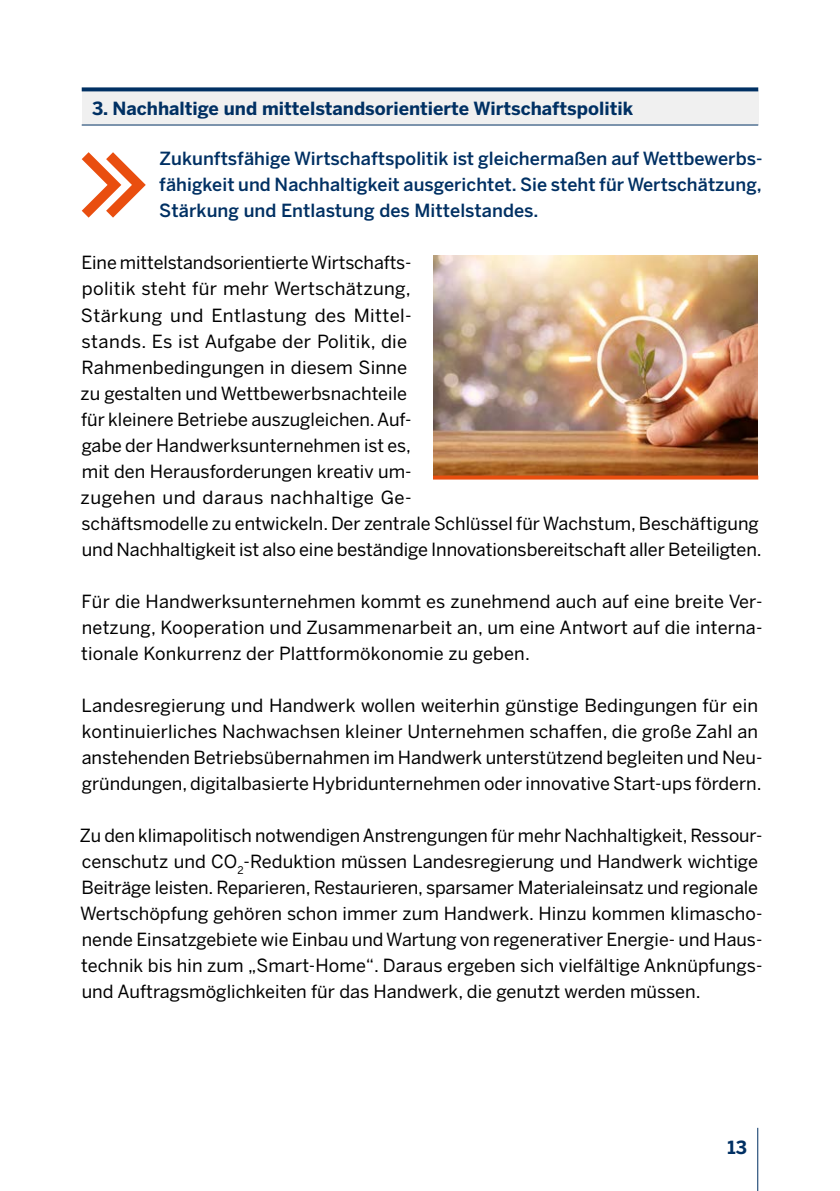
<style>
.page{position:relative;width:840px;height:1191px;background:#fff}
.page>*{position:absolute;margin:0;border:0;box-sizing:border-box;transform-origin:0 0}
.t1{font:18px/26px "Benton Sans";color:#000}
.t2{font:500 18px/26px "Benton Sans";letter-spacing:.005em;color:#003063;text-align:justify}
.t3{font:700 18px "Benton Sans";color:#003063}
</style>
<div class="page">
<hr style="left:756px;top:1127px;width:1px;height:64px;background:#003063">
<div style="left:82px;top:90px;width:675px;height:34px;background:#f0f0f0"></div>
<hr style="left:82px;top:124px;width:675px;height:1px;background:#003063">
<svg style="left:82px;top:87px;width:675px;height:4px;background:#1a4573"></svg>
<svg style="left:82px;top:152px;width:64px;height:66px"></svg>
<img style="left:433px;top:255px;width:323px;height:220px">
<svg style="left:433px;top:475px;width:324px;height:4px"></svg>
<p class="t3" style="left:92px;top:98px;width:542px">3. Nachhaltige und mittelstandsorientierte Wirtschaftspolitik</p>
<p class="t2" style="left:159px;top:146px;width:604px">Zukunftsfähige Wirtschaftspolitik ist gleichermaßen auf Wettbewerbs&shy;fähigkeit und Nachhaltigkeit ausgerichtet. Sie steht für Wertschätzung, Stärkung und Entlastung des Mittelstandes.</p>
<p class="t1" style="left:81px;top:250px;width:682px">Eine mittelstandsorientierte Wirtschafts-<br>politik steht für mehr Wertschätzung,<br>Stärkung und Entlastung des Mittel-<br>stands. Es ist Aufgabe der Politik, die<br>Rahmenbedingungen in diesem Sinne<br>zu gestalten und Wettbewerbsnachteile<br>für kleinere Betriebe auszugleichen. Auf-<br>gabe der Handwerksunternehmen ist es,<br>mit den Herausforderungen kreativ um-<br>zugehen und daraus nachhaltige Ge-<br>schäftsmodelle zu entwickeln. Der zentrale Schlüssel für Wachstum, Beschäftigung und Nachhaltigkeit ist also eine beständige Innovationsbereitschaft aller Beteiligten.</p>
<p class="t1" style="left:81px;top:588px;width:682px;text-align:justify">Für die Handwerksunternehmen kommt es zunehmend auch auf eine breite Ver&shy;netzung, Kooperation und Zusammenarbeit an, um eine Antwort auf die interna&shy;tionale Konkurrenz der Plattformökonomie zu geben.</p>
<p class="t1" style="left:81px;top:692px;width:682px">Landesregierung und Handwerk wollen weiterhin günstige Bedingungen für ein kontinuierliches Nachwachsen kleiner Unternehmen schaffen, die große Zahl an anstehenden Betriebsübernahmen im Handwerk unterstützend begleiten und Neu&shy;gründungen, digitalbasierte Hybridunternehmen oder innovative Start-ups fördern.</p>
<p class="t1" style="left:80px;top:822px;width:683px">Zu den klimapolitisch notwendigen Anstrengungen für mehr Nachhaltigkeit, Ressour&shy;censchutz und CO<sub>2</sub>-Reduktion müssen Landesregierung und Handwerk wichtige Beiträge leisten. Reparieren, Restaurieren, sparsamer Materialeinsatz und regionale Wertschöpfung gehören schon immer zum Handwerk. Hinzu kommen klimascho&shy;nende Einsatzgebiete wie Einbau und Wartung von regenerativer Energie- und Haus&shy;technik bis hin zum „Smart-Home“. Daraus ergeben sich vielfältige Anknüpfungs&shy;und Auftragsmöglichkeiten für das Handwerk, die genutzt werden müssen.</p>
<p class="t3" style="left:727px;top:1136px;width:21px">13</p>
</div>
